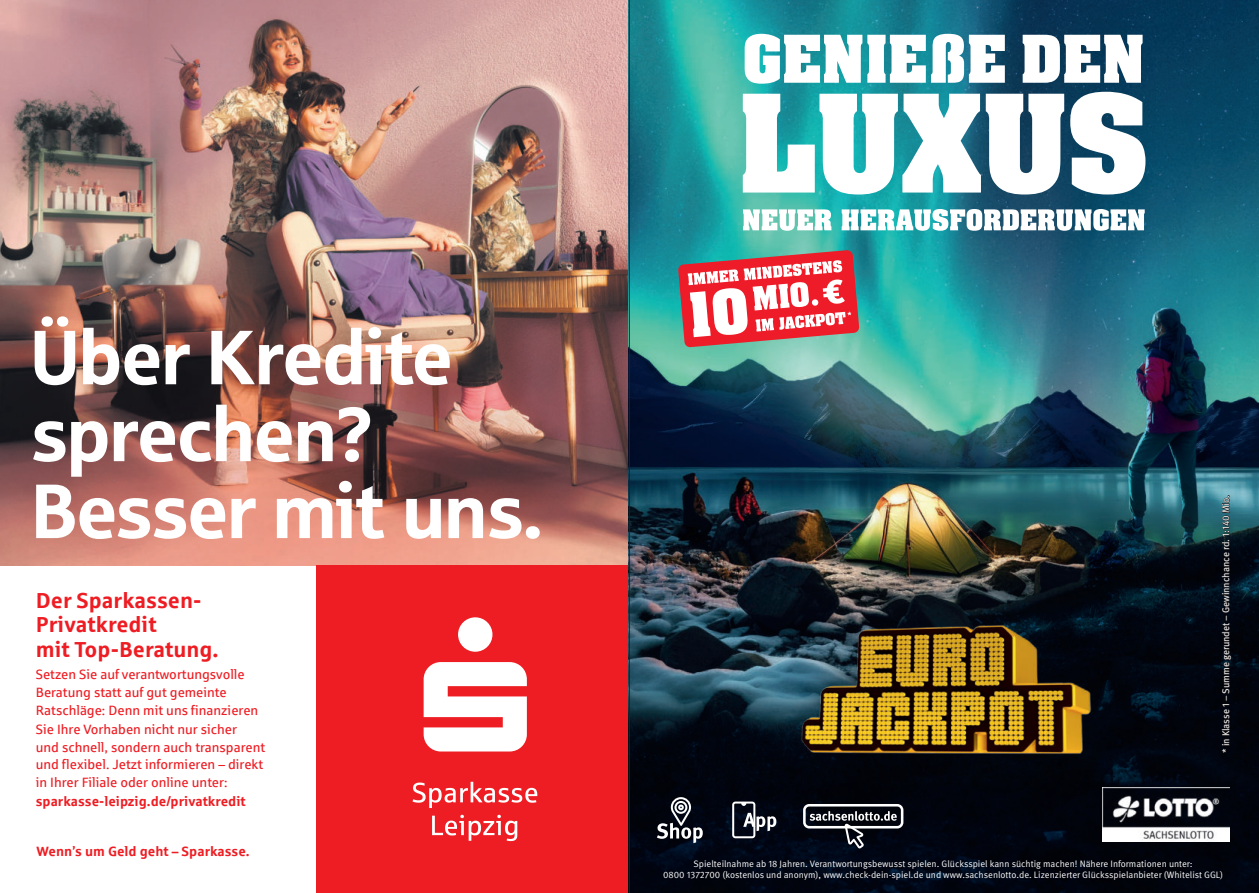
<style>
.page{position:relative;width:1259px;height:893px;background:#fff}
.page>*{position:absolute;margin:0;border:0;box-sizing:border-box;transform-origin:0 0}
.t1{font:76.95px/76.9px "Sparkasse Head";color:#fff}
.t2{font:700 21.75px/24.8px "Sparkasse Rg";color:#ee1d23}
.t3{font:13.5px/18px "Sparkasse Rg";color:#ee1d23}
.t4{font:700 13.5px "Sparkasse Rg";color:#ee1d23}
.t5{font:9.6px "Meta Pro Norm";color:#fff}
.t6{font:9.3px/11.2px "Meta Pro Norm";color:#fff;text-align:center}
</style>
<div class="page">
<img style="left:0;top:0;width:628px;height:269px">
<img style="left:0;top:269px;width:628px;height:297px">
<div style="left:316px;top:565px;width:313px;height:328px;background:#ee1d23"></div>
<svg style="left:424px;top:617px;width:103px;height:134px"></svg>
<svg style="left:412px;top:782px;width:125px;height:26px"></svg>
<svg style="left:432px;top:815px;width:85px;height:26px"></svg>
<img style="left:628px;top:0;width:630px;height:893px">
<svg style="left:743px;top:92px;width:402px;height:102px"></svg>
<svg style="left:743px;top:209px;width:401px;height:22px"></svg>
<svg style="left:744px;top:34px;width:398px;height:50px"></svg>
<svg style="left:678px;top:250px;width:181px;height:97px"></svg>
<img style="left:794px;top:606px;width:307px;height:185px">
<div style="left:803px;top:804px;width:100px;height:24px;border:3px solid #fff;border-radius:5px"></div>
<svg style="left:809px;top:811px;width:87px;height:37px;background:#363941"></svg>
<svg style="left:732px;top:801px;width:44px;height:37px"></svg>
<svg style="left:657px;top:797px;width:46px;height:46px"></svg>
<img style="left:1102px;top:788px;width:127px;height:53px">
<hr style="left:629px;top:0;width:1px;height:893px;background:#231f20">
<h1 class="t1" style="left:31px;top:325px;width:513px">Über Kredite sprechen?<br>Besser mit uns.</h1>
<h2 class="t2" style="left:36px;top:589px;width:184px">Der Sparkassen-<br>Privatkredit<br>mit Top-Beratung.</h2>
<p class="t3" style="left:36px;top:667px;width:231px">Setzen Sie auf verantwortungsvolle Beratung statt auf gut gemeinte Ratschläge: Denn mit uns finanzieren Sie Ihre Vorhaben nicht nur sicher<br>und schnell, sondern auch transparent und flexibel. Jetzt informieren – direkt in Ihrer Filiale oder online unter:</p>
<h3 class="t4" style="left:36px;top:795px;width:211px">sparkasse-leipzig.de/privatkredit</h3>
<h3 class="t4" style="left:36px;top:846px;width:215px">Wenn’s um Geld geht – Sparkasse.</h3>
<p class="t5" style="left:1221px;top:753px;width:260px;rotate:-90deg">* in Klasse 1 – Summe gerundet – Gewinnchance rd. 1:140 Mio.</p>
<p class="t6" style="left:663px;top:859px;width:562px">Spielteilnahme ab 18 Jahren. Verantwortungsbewusst spielen. Glücksspiel kann süchtig machen! Nähere Informationen unter:<br>0800 1372700 (kostenlos und anonym), www.check-dein-spiel.de und www.sachsenlotto.de. Lizenzierter Glücksspielanbieter (Whitelist GGL)</p>
</div>
